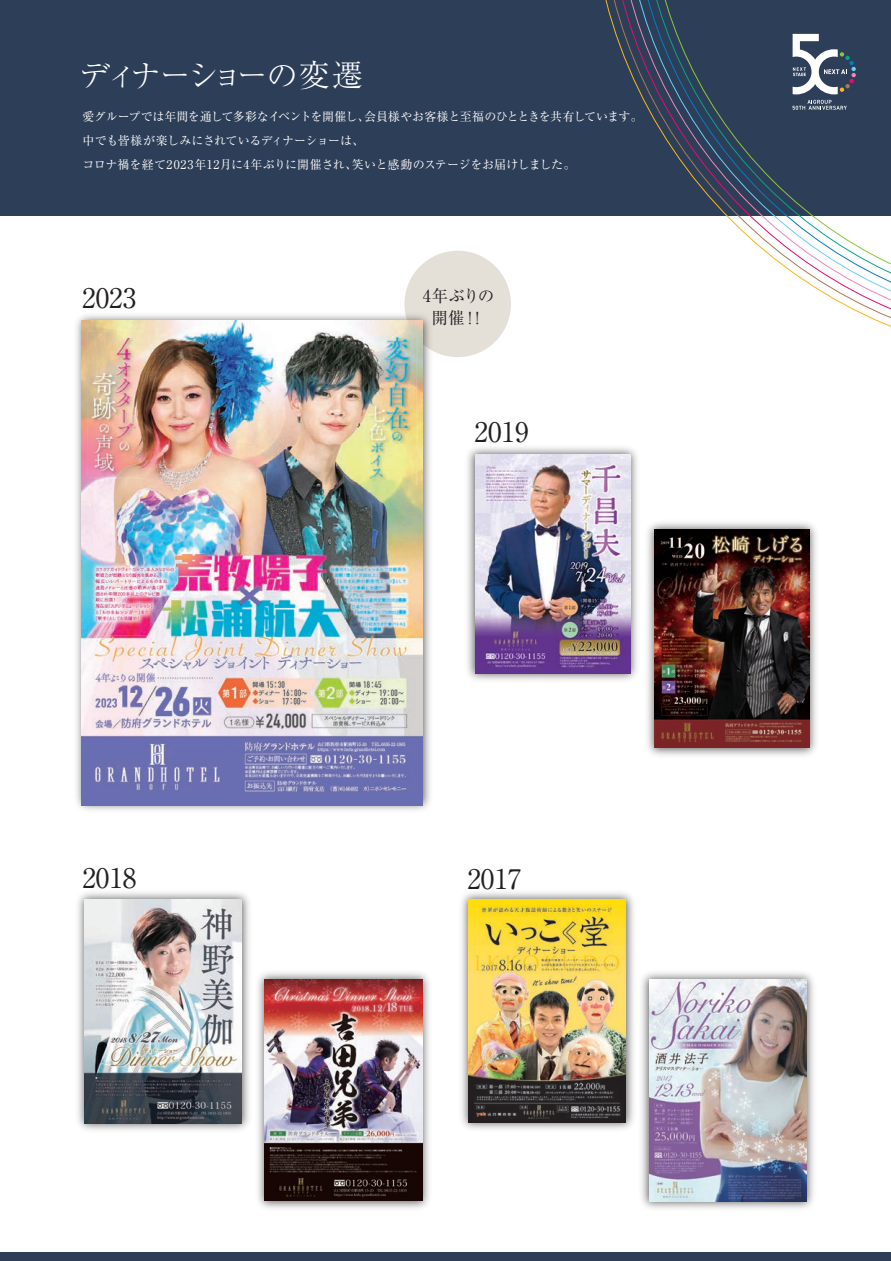
<style>
.page{position:relative;width:891px;height:1261px;background:#fff}
.page>*{position:absolute;margin:0;border:0;box-sizing:border-box;transform-origin:0 0}
.t1{font:300 31.5px "Ryumin Pro";letter-spacing:-.11em;color:#fff}
.t2{font:700 27px "A1 Mincho Std";color:#231f20}
.t3{font:16.5px/22.5px "Ryumin Pro";letter-spacing:.005em;color:#231f20;text-align:center}
.t4{font:12px/24px "Ryumin Pro";letter-spacing:-.02em;color:#fff}
</style>
<div class="page">
<div style="left:0;top:1252px;width:891px;height:9px;background:#2d3e58"></div>
<div style="left:0;top:0;width:891px;height:216px;background:#2d3e58"></div>
<svg style="left:647px;top:0;width:244px;height:305px"></svg>
<div style="left:404px;top:251px;width:107px;height:106px;background:#e5e0d7;border-radius:50%"></div>
<svg style="left:792px;top:34px;width:64px;height:60px"></svg>
<svg style="left:792px;top:100px;width:55px;height:10px"></svg>
<img style="left:461px;top:892px;width:173px;height:237px">
<img style="left:468px;top:900px;width:157px;height:222px">
<img style="left:647px;top:522px;width:169px;height:234px">
<img style="left:654px;top:529px;width:155px;height:219px">
<img style="left:641px;top:972px;width:173px;height:237px">
<img style="left:649px;top:979px;width:157px;height:222px">
<img style="left:258px;top:972px;width:171px;height:237px">
<img style="left:265px;top:979px;width:157px;height:222px">
<img style="left:467px;top:447px;width:170px;height:233px">
<img style="left:475px;top:454px;width:155px;height:220px">
<img style="left:78px;top:892px;width:171px;height:238px">
<img style="left:84px;top:900px;width:158px;height:223px">
<img style="left:76px;top:309px;width:360px;height:501px">
<img style="left:82px;top:320px;width:340px;height:485px">
<h1 class="t1" style="left:79px;top:51px;width:286px">ディナーショーの変遷</h1>
<p class="t4" style="left:82px;top:104px;width:562px">愛グループでは年間を通して多彩なイベントを開催し、会員様やお客様と至福のひとときを共有しています。中でも皆様が楽しみにされているディナーショーは、<br>コロナ禍を経て2023年12月に4年ぶりに開催され、笑いと感動のステージをお届けしました。</p>
<h2 class="t2" style="left:82px;top:276px;width:55px">2023</h2>
<h3 class="t3" style="left:423px;top:283px;width:73px">4年ぶりの開催！！</h3>
<h2 class="t2" style="left:474px;top:410px;width:55px">2019</h2>
<h2 class="t2" style="left:82px;top:856px;width:55px">2018</h2>
<h2 class="t2" style="left:467px;top:857px;width:55px">2017</h2>
</div>
